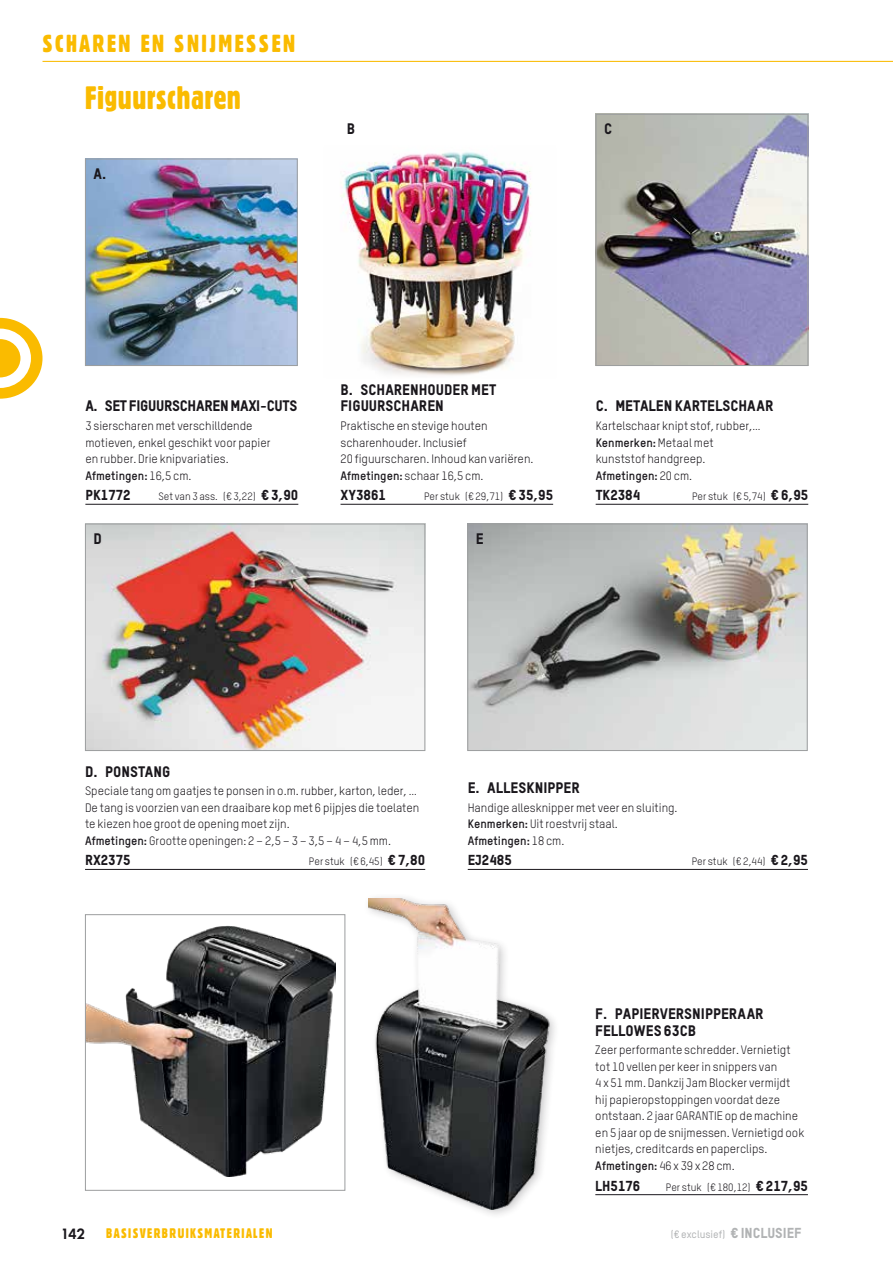
<style>
.page{position:relative;width:893px;height:1263px;background:#fff}
.page>*{position:absolute;margin:0;border:0;box-sizing:border-box;transform-origin:0 0}
.t1{font:31.5px "Gothic 821 Condensed BT";letter-spacing:.01em;color:#fabb00}
.t2{font:24px "Gothic 821 Condensed BT";letter-spacing:.1em;color:#fabb00}
.t3{font:15px/16.5px "TSTAR Headline";color:#1a171c}
.t4{font:15px "TSTAR Headline";letter-spacing:-.02em;color:#1a171c}
.t5{font:15px "Chalet Tokyo";color:#1a171c}
.t6{font:14.25px "TSTAR Headline";color:#1a171c}
.t7{font:13.5px "Gothic 821 Condensed BT";letter-spacing:.1em;color:#fabb00}
.t8{font:12px/16.5px "TSTAR";color:#1a171c}
.t9{font:10.5px "TSTAR";color:#1a171c}
.t10{font:500 10.5px "TSTAR";color:#b1b3b4}
.s1{font-weight:700}
.s2{font-family:"TSTAR Headline";font-size:14.25px}
.s3{font-family:"TSTAR Headline";font-weight:400;font-size:14.25px}
</style>
<div class="page">
<svg style="left:0;top:318px;width:43px;height:81px"></svg>
<hr style="left:43px;top:61px;width:850px;height:1px;background:#fabb00">
<hr style="left:595px;top:1194px;width:213px;height:1px;background:#1a171c">
<img style="left:368px;top:899px;width:187px;height:310px">
<img style="left:87px;top:926px;width:248px;height:250px">
<div style="left:85px;top:914px;width:260px;height:277px;border:1px solid #9c9e9f"></div>
<img style="left:469px;top:526px;width:337px;height:223px">
<div style="left:467px;top:524px;width:341px;height:227px;border:1px solid #9c9e9f"></div>
<img style="left:87px;top:161px;width:209px;height:203px">
<div style="left:85px;top:159px;width:213px;height:207px;border:1px solid #9c9e9f"></div>
<img style="left:598px;top:116px;width:208px;height:248px">
<div style="left:596px;top:114px;width:212px;height:252px;border:1px solid #9c9e9f"></div>
<img style="left:87px;top:526px;width:336px;height:223px">
<div style="left:85px;top:524px;width:340px;height:227px;border:1px solid #9c9e9f"></div>
<hr style="left:468px;top:869px;width:340px;height:1px;background:#1a171c">
<hr style="left:85px;top:869px;width:340px;height:1px;background:#1a171c">
<hr style="left:596px;top:504px;width:212px;height:1px;background:#1a171c">
<hr style="left:85px;top:504px;width:213px;height:1px;background:#1a171c">
<img style="left:341px;top:152px;width:190px;height:224px">
<hr style="left:340px;top:504px;width:213px;height:1px;background:#1a171c">
<h2 class="t2" style="left:43px;top:29px;width:254px">SCHAREN EN SNIJMESSEN</h2>
<h1 class="t1" style="left:85px;top:79px;width:157px">Figuurscharen</h1>
<p class="t3" style="left:94px;top:165px;width:14px">A.</p>
<p class="t3" style="left:347px;top:120px;width:10px">B</p>
<p class="t3" style="left:604px;top:120px;width:10px">C</p>
<p class="t4" style="left:85px;top:397px;width:213px">A. SET FIGUURSCHAREN MAXI-CUTS</p>
<p class="t8" style="left:85px;top:417px;width:187px">3 sierscharen met verschilldende motieven, enkel geschikt voor papier en rubber. Drie knipvariaties.<br><span class="s1">Afmetingen:</span> 16,5 cm.</p>
<p class="t6" style="left:85px;top:486px;width:47px">PK1772</p>
<p class="t9" style="left:158px;top:490px;width:141px">Set van 3 ass. (€ 3,22) <span class="s2">€ 3,90</span></p>
<p class="t3" style="left:94px;top:530px;width:10px">D</p>
<p class="t3" style="left:340px;top:381px;width:157px">B. SCHARENHOUDER MET<br>FIGUURSCHAREN</p>
<p class="t8" style="left:340px;top:417px;width:194px">Praktische en stevige houten scharenhouder. Inclusief<br>20 figuurscharen. Inhoud kan variëren.<br><span class="s1">Afmetingen:</span> schaar 16,5 cm.</p>
<p class="t6" style="left:340px;top:486px;width:47px">XY3861</p>
<p class="t9" style="left:424px;top:490px;width:131px">Per stuk (€ 29,71) <span class="s2">€ 35,95</span></p>
<p class="t3" style="left:476px;top:530px;width:9px">E</p>
<p class="t3" style="left:596px;top:397px;width:179px">C. METALEN KARTELSCHAAR</p>
<p class="t8" style="left:596px;top:417px;width:167px">Kartelschaar knipt stof, rubber,…<br><span class="s1">Kenmerken:</span> Metaal met kunststof handgreep.<br><span class="s1">Afmetingen:</span> 20 cm.</p>
<p class="t6" style="left:596px;top:486px;width:46px">TK2384</p>
<p class="t9" style="left:692px;top:490px;width:118px">Per stuk (€ 5,74) <span class="s2">€ 6,95</span></p>
<p class="t3" style="left:85px;top:762px;width:87px">D. PONSTANG</p>
<p class="t8" style="left:85px;top:782px;width:336px">Speciale tang om gaatjes te ponsen in o.m. rubber, karton, leder, … De tang is voorzien van een draaibare kop met 6 pijpjes die toelaten te kiezen hoe groot de opening moet zijn.<br><span class="s1">Afmetingen:</span> Grootte openingen: 2 – 2,5 – 3 – 3,5 – 4 – 4,5 mm.</p>
<p class="t6" style="left:85px;top:851px;width:47px">RX2375</p>
<p class="t9" style="left:309px;top:855px;width:118px">Per stuk (€ 6,45) <span class="s2">€ 7,80</span></p>
<p class="t3" style="left:468px;top:779px;width:114px">E. ALLESKNIPPER</p>
<p class="t8" style="left:468px;top:799px;width:211px">Handige allesknipper met veer en sluiting.<br><span class="s1">Kenmerken:</span> Uit roestvrij staal.<br><span class="s1">Afmetingen:</span> 18 cm.</p>
<p class="t6" style="left:468px;top:851px;width:46px">EJ2485</p>
<p class="t9" style="left:692px;top:855px;width:118px">Per stuk (€ 2,44) <span class="s2">€ 2,95</span></p>
<p class="t3" style="left:595px;top:1005px;width:170px">F. PAPIERVERSNIPPERAAR<br>FELLOWES 63CB</p>
<p class="t8" style="left:595px;top:1042px;width:210px">Zeer performante schredder. Vernietigt tot 10 vellen per keer in snippers van<br>4 x 51 mm. Dankzij Jam Blocker vermijdt hij papieropstoppingen voordat deze ontstaan. 2 jaar GARANTIE op de machine en 5 jaar op de snijmessen. Vernietigd ook nietjes, creditcards en paperclips.<br><span class="s1">Afmetingen:</span> 46 x 39 x 28 cm.</p>
<p class="t6" style="left:595px;top:1177px;width:47px">LH5176</p>
<p class="t9" style="left:666px;top:1180px;width:144px">Per stuk (€ 180,12) <span class="s2">€ 217,95</span></p>
<p class="t5" style="left:62px;top:1224px;width:24px">142</p>
<p class="t7" style="left:106px;top:1225px;width:168px">BASISVERBRUIKSMATERIALEN</p>
<p class="t10" style="left:671px;top:1228px;width:132px">(€ exclusief) <span class="s3">€ INCLUSIEF</span></p>
</div>
